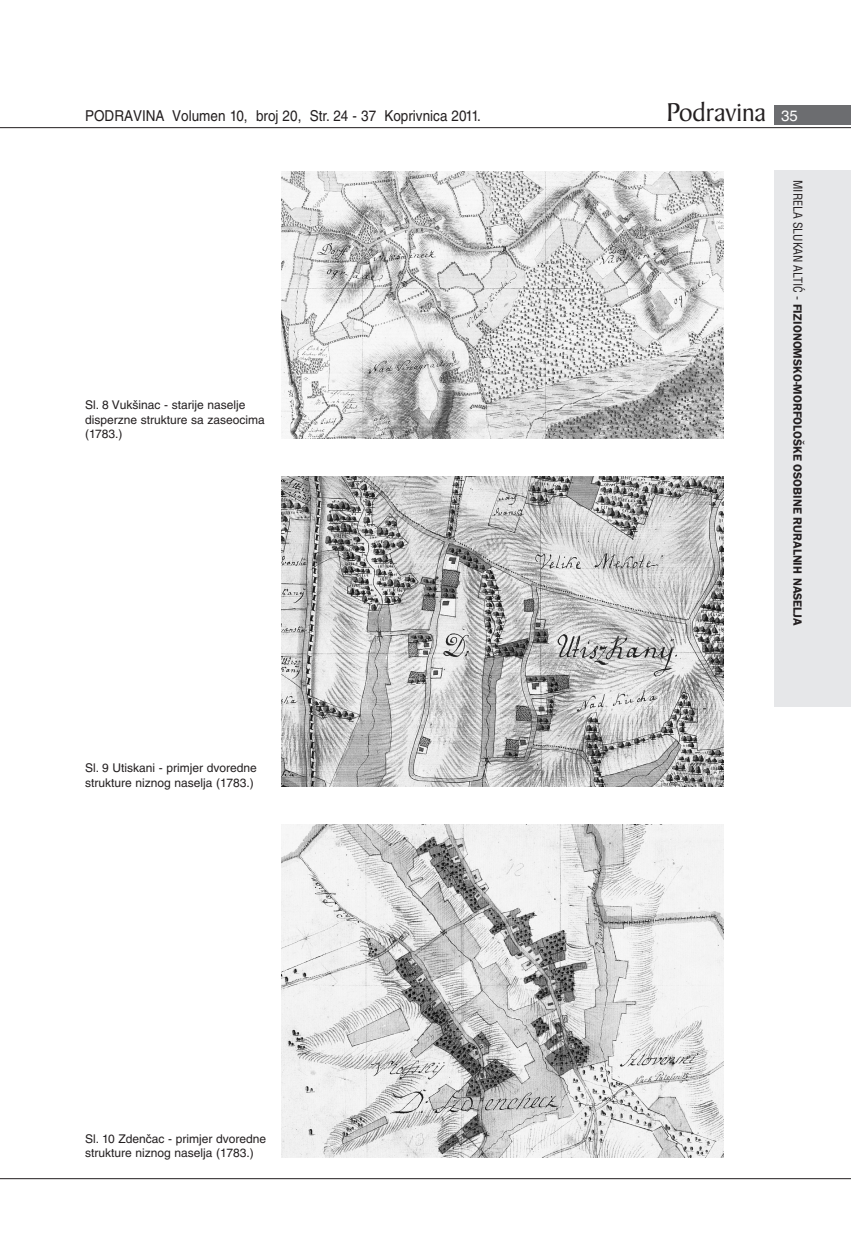
<style>
.page{position:relative;width:851px;height:1234px;background:#fff}
.page>*{position:absolute;margin:0;border:0;box-sizing:border-box;transform-origin:0 0}
.t1{font:27.6px "Baker Signet BT";color:#231f20}
.t2{font:15px "Helvetica LT Skin 29";color:#231f20;scale:.9 1}
._08-1_Potpis_pod_sli{font:12px/14.4px "Helvetica LT Skin 29";color:#231f20}
.t3{font:600 12px "ITC Franklin Gothic Skin 29";letter-spacing:-.005em;color:#231f20}
.s1{font-family:"Helvetica LT Skin 29";font-size:15px;color:#fff}
.s2{font-family:"Helvetica LT Skin 29";font-weight:400;font-stretch:condensed}
</style>
<div class="page">
<div style="left:774px;top:170px;width:76px;height:536px;background:#e6e7e9"></div>
<div style="left:774px;top:105px;width:76px;height:19px;background:#6c6d70"></div>
<hr style="left:0;top:127px;width:850px;height:1px;background:#231f20">
<hr style="left:0;top:1177px;width:850px;height:1px;background:#231f20">
<img style="left:281px;top:171px;width:442px;height:267px">
<img style="left:281px;top:476px;width:442px;height:310px">
<img style="left:281px;top:824px;width:442px;height:333px">
<p class="t2" style="left:85px;top:107px;width:441px">PODRAVINA Volumen 10, broj 20, Str. 24 - 37 Koprivnica 2011.</p>
<h1 class="t1" style="left:666px;top:95px;width:133px">Podravina <span class="s1">35</span></h1>
<p class="_08-1_Potpis_pod_sli" style="left:85px;top:398px;width:181px">Sl. 8 Vukšinac - starije naselje disperzne strukture sa zaseocima (1783.)</p>
<p class="_08-1_Potpis_pod_sli" style="left:85px;top:760px;width:173px">Sl. 9 Utiskani - primjer dvoredne strukture niznog naselja (1783.)</p>
<p class="_08-1_Potpis_pod_sli" style="left:85px;top:1131px;width:183px">Sl. 10 Zdenčac - primjer dvoredne strukture niznog naselja (1783.)</p>
<p class="t3" style="left:804px;top:180px;width:447px;rotate:90deg"><span class="s2">MIRELA SLUKAN ALTIĆ -</span> FIZIONOMSKO-MORFOLOŠKE OSOBINE RURALNIH NASELJA</p>
</div>
